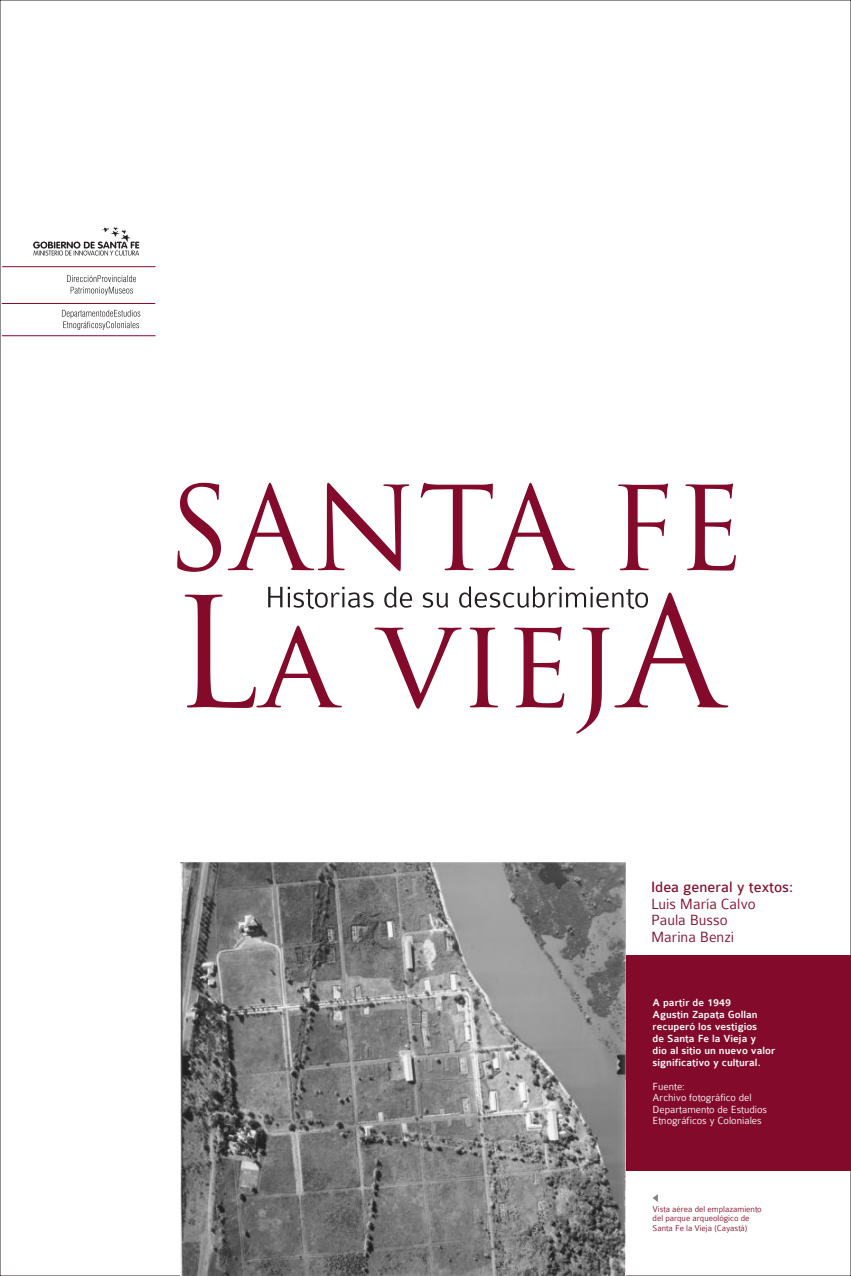
<style>
.page{position:relative;width:851px;height:1276px;background:#fff}
.page>*{position:absolute;margin:0;border:0;box-sizing:border-box;transform-origin:0 0}
.t1{font:300 15.8px/16.5px "Colaborate";color:#830a2b}
.t2{font:15.8px "Colaborate";color:#830a2b}
.t3{font:500 11px/11.9px "Colaborate";color:#fff}
.t4{font:300 11px/11.5px "Colaborate";color:#fff}
.t5{font:300 9px/9.4px "Colaborate";color:#830a2b}
</style>
<div class="page">
<div style="left:626px;top:955px;width:224px;height:215px;background:#830a2b"></div>
<svg style="left:67px;top:275px;width:69px;height:20px"></svg>
<svg style="left:62px;top:310px;width:78px;height:20px"></svg>
<hr style="left:2px;top:266px;width:153px;height:1px;background:#830a2b">
<hr style="left:2px;top:303px;width:153px;height:1px;background:#830a2b">
<hr style="left:2px;top:335px;width:153px;height:1px;background:#830a2b">
<svg style="left:177px;top:483px;width:491px;height:89px"></svg>
<svg style="left:685px;top:483px;width:50px;height:87px"></svg>
<svg style="left:185px;top:594px;width:416px;height:139px"></svg>
<svg style="left:268px;top:586px;width:460px;height:121px"></svg>
<img style="left:180px;top:862px;width:445px;height:414px">
<svg style="left:652px;top:1195px;width:5px;height:7px"></svg>
<svg style="left:33px;top:227px;width:106px;height:28px"></svg>
<h1 class="t2" style="left:651px;top:881px;width:144px">Idea general y textos:</h1>
<h1 class="t1" style="left:651px;top:897px;width:106px">Luis María Calvo<br>Paula Busso<br>Marina Benzi</h1>
<p class="t3" style="left:652px;top:997px;width:124px">A partir de 1949<br>Agustín Zapata Gollan recuperó los vestigios<br>de Santa Fe la Vieja y<br>dio al sitio un nuevo valor significativo y cultural.</p>
<p class="t4" style="left:652px;top:1081px;width:116px">Fuente:<br>Archivo fotográfico del<br>Departamento de Estudios<br>Etnográficos y Coloniales</p>
<p class="t5" style="left:652px;top:1205px;width:111px">Vista aérea del emplazamiento del parque arqueológico de<br>Santa Fe la Vieja (Cayastá)</p>
</div>
